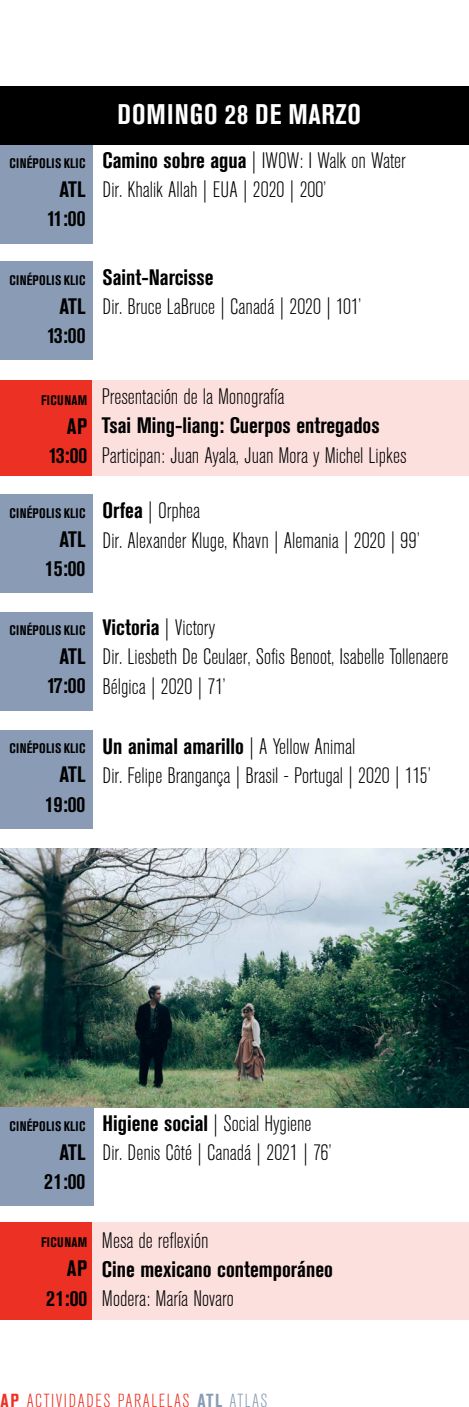
<style>
.page{position:relative;width:469px;height:1407px;background:#fff}
.page>*{position:absolute;margin:0;border:0;box-sizing:border-box;transform-origin:0 0}
.t1{font:700 condensed 28.12px "Akzidenz Grotesk BE";letter-spacing:.035em;color:#fff}
.t2{font:300 condensed 22.19px/29.1px "Akzidenz Grotesk BE";color:#000}
.t3{font:700 condensed 22.19px/29.1px "Akzidenz Grotesk BE";color:#000;text-align:right}
.t4{font:300 condensed 18.75px "Akzidenz Grotesk BE";letter-spacing:.08em;color:#ed3024}
.t5{font:700 condensed 13.75px "Akzidenz Grotesk BE";letter-spacing:.02em;color:#000}
.s1{font-weight:700}
.s2{font-weight:700;color:#8a9cb5}
.s3{color:#8a9cb5}
</style>
<div class="page">
<div style="left:0;top:145px;width:92px;height:98px;background:#8a9cb5"></div>
<div style="left:0;top:86px;width:469px;height:59px;background:#000"></div>
<div style="left:0;top:380px;width:92px;height:96px;background:#ed3024"></div>
<div style="left:93px;top:380px;width:376px;height:96px;background:#fce0de"></div>
<div style="left:0;top:261px;width:92px;height:99px;background:#8a9cb5"></div>
<div style="left:0;top:494px;width:92px;height:99px;background:#8a9cb5"></div>
<div style="left:0;top:612px;width:92px;height:99px;background:#8a9cb5"></div>
<div style="left:0;top:730px;width:92px;height:99px;background:#8a9cb5"></div>
<div style="left:0;top:1222px;width:92px;height:98px;background:#ed3024"></div>
<div style="left:93px;top:1222px;width:376px;height:98px;background:#fce0de"></div>
<img style="left:0;top:848px;width:469px;height:259px">
<div style="left:0;top:1107px;width:93px;height:98px;background:#8a9cb5"></div>
<p class="t5" style="left:9px;top:155px;width:77px">CINÉPOLIS KLIC</p>
<p class="t3" style="left:47px;top:175px;width:40px;text-align:center">ATL<br>11:00</p>
<p class="t5" style="left:9px;top:272px;width:77px">CINÉPOLIS KLIC</p>
<p class="t3" style="left:47px;top:292px;width:40px;text-align:center">ATL<br>13:00</p>
<p class="t1" style="left:117px;top:98px;width:245px">DOMINGO 28 DE MARZO</p>
<p class="t2" style="left:103px;top:146px;width:305px"><span class="s1">Camino sobre agua</span> | IWOW: I Walk on Water<br>Dir. Khalik Allah | EUA | 2020 | 200’</p>
<p class="t3" style="left:103px;top:263px;width:113px">Saint-Narcisse</p>
<p class="t2" style="left:103px;top:292px;width:260px">Dir. Bruce LaBruce | Canadá | 2020 | 101’</p>
<p class="t5" style="left:41px;top:392px;width:48px">FICUNAM</p>
<p class="t3" style="left:49px;top:412px;width:40px">AP<br>13:00</p>
<p class="t5" style="left:9px;top:505px;width:77px">CINÉPOLIS KLIC</p>
<p class="t3" style="left:45px;top:525px;width:42px">ATL<br>15:00</p>
<p class="t2" style="left:102px;top:383px;width:184px">Presentación de la Monografía</p>
<p class="t3" style="left:102px;top:411px;width:279px">Tsai Ming-liang: Cuerpos entregados</p>
<p class="t2" style="left:102px;top:441px;width:306px">Participan: Juan Ayala, Juan Mora y Michel Lipkes</p>
<p class="t2" style="left:103px;top:497px;width:319px"><span class="s1">Orfea</span> | Orphea<br>Dir. Alexander Kluge, Khavn | Alemania | 2020 | 99’</p>
<p class="t5" style="left:9px;top:622px;width:77px">CINÉPOLIS KLIC</p>
<p class="t3" style="left:47px;top:642px;width:40px;text-align:center">ATL<br>17:00</p>
<p class="t5" style="left:9px;top:740px;width:77px">CINÉPOLIS KLIC</p>
<p class="t3" style="left:45px;top:760px;width:42px">ATL<br>19:00</p>
<p class="t2" style="left:103px;top:613px;width:347px"><span class="s1">Victoria</span> | Victory<br>Dir. Liesbeth De Ceulaer, Sofis Benoot, Isabelle Tollenaere<br>Bélgica | 2020 | 71’</p>
<p class="t2" style="left:103px;top:732px;width:330px"><span class="s1">Un animal amarillo</span> | A Yellow Animal<br>Dir. Felipe Brangança | Brasil - Portugal | 2020 | 115’</p>
<p class="t5" style="left:9px;top:1118px;width:77px">CINÉPOLIS KLIC</p>
<p class="t3" style="left:44px;top:1138px;width:43px">ATL<br>21:00</p>
<p class="t2" style="left:103px;top:1109px;width:230px"><span class="s1">Higiene social</span> | Social Hygiene<br>Dir. Denis Côté | Canadá | 2021 | 76’</p>
<p class="t5" style="left:41px;top:1234px;width:48px">FICUNAM</p>
<p class="t3" style="left:46px;top:1254px;width:43px">AP<br>21:00</p>
<p class="t2" style="left:102px;top:1226px;width:108px">Mesa de reflexión</p>
<p class="t3" style="left:102px;top:1254px;width:232px">Cine mexicano contemporáneo</p>
<p class="t2" style="left:102px;top:1284px;width:133px">Modera: María Novaro</p>
<p class="t4" style="left:0;top:1389px;width:268px"><span class="s1">AP</span> ACTIVIDADES PARALELAS <span class="s2">ATL</span> <span class="s3">ATLAS</span></p>
</div>
